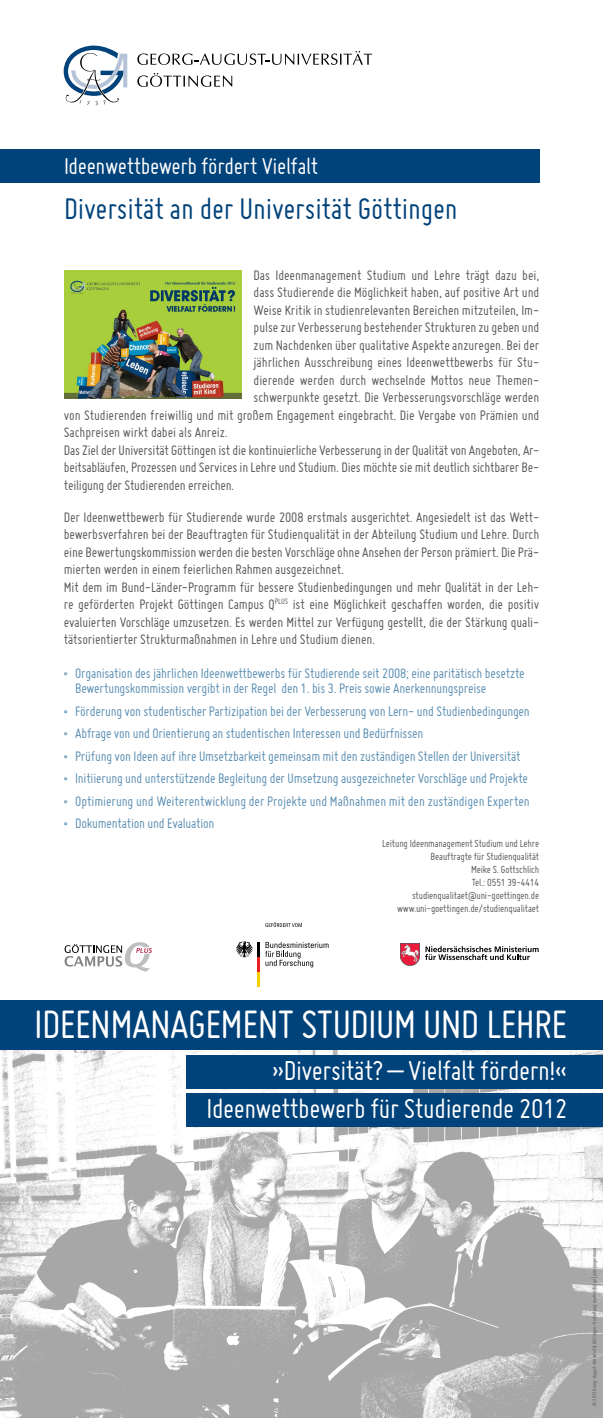
<style>
.page{position:relative;width:603px;height:1418px;background:#fff}
.page>*{position:absolute;margin:0;border:0;box-sizing:border-box;transform-origin:0 0}
.t1{font:43.12px "Miso";letter-spacing:-.015em;color:#fff}
.t2{font:32.5px "Miso";letter-spacing:-.005em;color:#00427a}
.t3{font:29.85px/38.2px "Miso";letter-spacing:-.015em;color:#fff;text-align:right}
.t4{font:25px "Miso";letter-spacing:-.015em;color:#fff}
.t5{font:15px/17.5px "Miso";letter-spacing:-.01em;color:#58595b}
.t6{font:15px/15.5px "Miso";letter-spacing:-.015em;color:#5c8fb3}
.t7{font:11.25px/13px "Miso";letter-spacing:-.015em;color:#58595b;text-align:right}
.t8{font:700 5.5px "Miso";letter-spacing:-.005em;color:#6d6e71}
</style>
<div class="page">
<svg style="left:64px;top:942px;width:88px;height:29px"></svg>
<svg style="left:400px;top:943px;width:138px;height:22px"></svg>
<svg style="left:265px;top:941px;width:63px;height:26px"></svg>
<hr style="left:257px;top:971px;width:3px;height:15px;background:#f5ce00">
<hr style="left:257px;top:956px;width:3px;height:15px;background:#ed1d24">
<hr style="left:257px;top:942px;width:3px;height:14px;background:#000">
<svg style="left:235px;top:941px;width:18px;height:16px"></svg>
<svg style="left:265px;top:922px;width:37px;height:5px"></svg>
<img style="left:0;top:1049px;width:602px;height:368px">
<div style="left:186px;top:1054px;width:416px;height:34px;background:#00427a"></div>
<div style="left:0;top:1000px;width:602px;height:49px;background:#00427a"></div>
<div style="left:186px;top:1092px;width:416px;height:34px;background:#00427a"></div>
<div style="left:0;top:149px;width:539px;height:34px;background:#00427a"></div>
<svg style="left:64px;top:46px;width:63px;height:59px"></svg>
<svg style="left:137px;top:51px;width:235px;height:14px"></svg>
<svg style="left:137px;top:73px;width:95px;height:14px"></svg>
<img style="left:64px;top:270px;width:177px;height:128px">
<p class="t4" style="left:64px;top:152px;width:255px">Ideenwettbewerb fördert Vielfalt</p>
<p class="t2" style="left:64px;top:190px;width:395px">Diversität an der Universität Göttingen</p>
<p class="t5" style="left:253px;top:266px;width:287px">Das Ideenmanagement Studium und Lehre trägt dazu bei,</p>
<p class="t5" style="left:253px;top:283px;width:287px">dass Studierende die Möglichkeit haben, auf positive Art und</p>
<p class="t5" style="left:253px;top:301px;width:287px">Weise Kritik in studienrelevanten Bereichen mitzuteilen, Im-</p>
<p class="t5" style="left:253px;top:318px;width:287px">pulse zur Verbesserung bestehender Strukturen zu geben und</p>
<p class="t5" style="left:253px;top:336px;width:287px">zum Nachdenken über qualitative Aspekte anzuregen. Bei der</p>
<p class="t5" style="left:253px;top:353px;width:287px">jährlichen Ausschreibung eines Ideenwettbewerbs für Stu-</p>
<p class="t5" style="left:253px;top:371px;width:287px">dierende werden durch wechselnde Mottos neue Themen-</p>
<p class="t5" style="left:253px;top:388px;width:287px">schwerpunkte gesetzt. Die Verbesserungsvorschläge werden</p>
<p class="t5" style="left:64px;top:406px;width:476px">von Studierenden freiwillig und mit großem Engagement eingebracht. Die Vergabe von Prämien und</p>
<p class="t5" style="left:64px;top:423px;width:165px">Sachpreisen wirkt dabei als Anreiz.</p>
<p class="t5" style="left:64px;top:441px;width:476px">Das Ziel der Universität Göttingen ist die kontinuierliche Verbesserung in der Qualität von Angeboten, Ar-</p>
<p class="t5" style="left:64px;top:458px;width:476px">beitsabläufen, Prozessen und Services in Lehre und Studium. Dies möchte sie mit deutlich sichtbarer Be-</p>
<p class="t5" style="left:64px;top:476px;width:172px">teiligung der Studierenden erreichen.</p>
<p class="t5" style="left:64px;top:508px;width:476px">Der Ideenwettbewerb für Studierende wurde 2008 erstmals ausgerichtet. Angesiedelt ist das Wett&shy;bewerbsverfahren bei der Beauftragten für Studienqualität in der Abteilung Studium und Lehre. Durch eine Bewertungskommission werden die besten Vorschläge ohne Ansehen der Person prämiert. Die Prä&shy;mierten werden in einem feierlichen Rahmen ausgezeichnet.<br>Mit dem im Bund-Länder-Programm für bessere Studienbedingungen und mehr Qualität in der Leh&shy;re geförderten Projekt Göttingen Campus Q<sup>PLUS</sup> ist eine Möglichkeit geschaffen worden, die positiv evaluierten Vorschläge umzusetzen. Es werden Mittel zur Verfügung gestellt, die der Stärkung quali&shy;tätsorientierter Strukturmaßnahmen in Lehre und Studium dienen.</p>
<p class="t6" style="left:75px;top:665px;width:451px;text-indent:-11px">• Organisation des jährlichen Ideenwettbewerbs für Studierende seit 2008; eine paritätisch besetzte<br>Bewertungskommission vergibt in der Regel den 1. bis 3. Preis sowie Anerkennungspreise</p>
<p class="t6" style="left:64px;top:703px;width:467px">• Förderung von studentischer Partizipation bei der Verbesserung von Lern- und Studienbedingungen</p>
<p class="t6" style="left:64px;top:725px;width:361px">• Abfrage von und Orientierung an studentischen Interessen und Bedürfnissen</p>
<p class="t6" style="left:64px;top:748px;width:458px">• Prüfung von Ideen auf ihre Umsetzbarkeit gemeinsam mit den zuständigen Stellen der Universität</p>
<p class="t6" style="left:64px;top:770px;width:465px">• Initiierung und unterstützende Begleitung der Umsetzung ausgezeichneter Vorschläge und Projekte</p>
<p class="t6" style="left:64px;top:793px;width:467px">• Optimierung und Weiterentwicklung der Projekte und Maßnahmen mit den zuständigen Experten</p>
<p class="t6" style="left:64px;top:815px;width:152px">• Dokumentation und Evaluation</p>
<p class="t7" style="left:382px;top:836px;width:158px">Leitung Ideenmanagement Studium und Lehre Beauftragte für Studienqualität<br>Meike S. Gottschlich<br>Tel.: 0551 39-4414 studienqualitaet@uni-goettingen.de www.uni-goettingen.de/studienqualitaet</p>
<p class="t1" style="left:34px;top:1000px;width:534px">IDEENMANAGEMENT STUDIUM UND LEHRE</p>
<p class="t3" style="left:206px;top:1051px;width:362px">»Diversität? – Vielfalt fördern!«<br>Ideenwettbewerb für Studierende 2012</p>
<p class="t8" style="left:591px;top:1405px;width:159px;rotate:-90deg">© 2013 Georg-August-Universität Göttingen • Gestaltung: mediendesign | aronjungermann</p>
</div>
